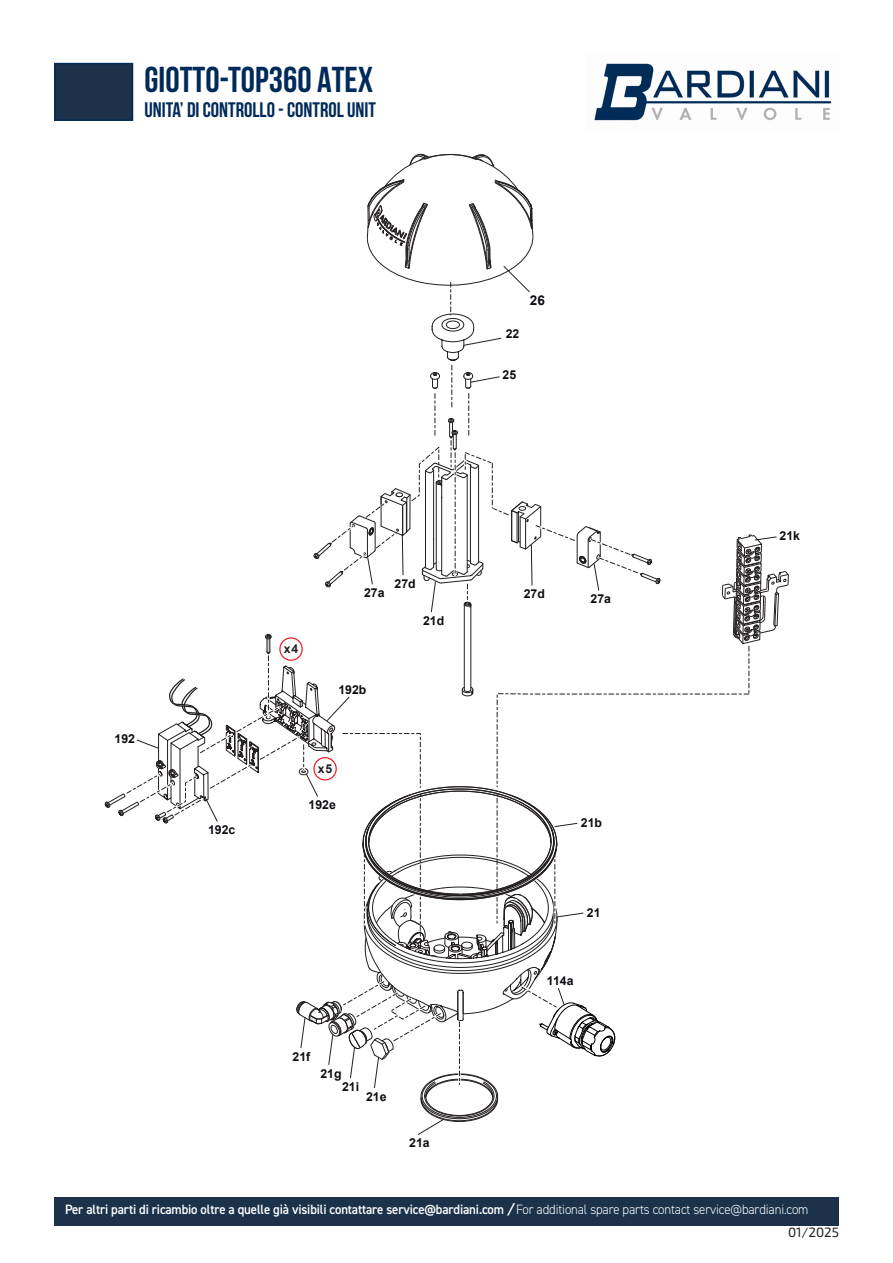
<style>
.page{position:relative;width:893px;height:1263px;background:#fff}
.page>*{position:absolute;margin:0;border:0;box-sizing:border-box;transform-origin:0 0}
.t1{font:700 36px "Bebas Neue";color:#002a59}
.t2{font:700 21px "Bebas Neue";color:#002a59}
.t3{font:600 13.5px "DIN2014";letter-spacing:-.01em;color:#fff;scale:.95 1}
.t4{font:13.5px "Exo Soft";color:#231f20}
.t5{font:700 13.5px "Arial";color:#0f0c12}
.t6{font:700 12.3px "Arial";color:#0f0c12}
.t7{font:700 12.3px "Arial";color:#231f20}
.s1{font-weight:700;font-style:italic}
.s2{font-weight:300}
</style>
<div class="page">
<img style="left:594px;top:63px;width:238px;height:58px">
<div style="left:54px;top:63px;width:79px;height:58px;background:#1c324b;border:2px solid #002a59"></div>
<div style="left:54px;top:1197px;width:785px;height:29px;background:#1c324b"></div>
<hr style="left:470px;top:604px;width:1px;height:86px;background:#231f20">
<hr style="left:464px;top:604px;width:1px;height:86px;background:#231f20">
<svg style="left:313px;top:154px;width:348px;height:459px"></svg>
<svg style="left:722px;top:534px;width:67px;height:160px"></svg>
<svg style="left:105px;top:634px;width:510px;height:501px"></svg>
<p class="t1" style="left:145px;top:60px;width:230px">GIOTTO-TOP360 ATEX</p>
<p class="t2" style="left:145px;top:98px;width:233px">UNITA’ DI CONTROLLO - CONTROL UNIT</p>
<p class="t6" style="left:506px;top:325px;width:15px">22</p>
<p class="t5" style="left:530px;top:290px;width:17px">26</p>
<p class="t6" style="left:503px;top:366px;width:15px">25</p>
<p class="t6" style="left:115px;top:730px;width:22px">192</p>
<p class="t6" style="left:208px;top:821px;width:29px">192c</p>
<p class="t7" style="left:284px;top:640px;width:16px">x 4</p>
<p class="t6" style="left:364px;top:584px;width:22px">27a</p>
<p class="t6" style="left:395px;top:575px;width:23px">27d</p>
<p class="t6" style="left:423px;top:612px;width:23px">21d</p>
<p class="t6" style="left:338px;top:681px;width:29px">192b</p>
<p class="t7" style="left:318px;top:760px;width:16px">x 5</p>
<p class="t6" style="left:309px;top:796px;width:29px">192e</p>
<p class="t6" style="left:293px;top:1048px;width:19px">21f</p>
<p class="t6" style="left:320px;top:1064px;width:23px">21g</p>
<p class="t6" style="left:342px;top:1078px;width:19px">21i</p>
<p class="t6" style="left:366px;top:1087px;width:22px">21e</p>
<p class="t6" style="left:409px;top:1133px;width:22px">21a</p>
<p class="t6" style="left:524px;top:585px;width:23px">27d</p>
<p class="t6" style="left:590px;top:590px;width:22px">27a</p>
<p class="t6" style="left:581px;top:814px;width:23px">21b</p>
<p class="t6" style="left:587px;top:904px;width:15px">21</p>
<p class="t6" style="left:547px;top:972px;width:28px">114a</p>
<p class="t6" style="left:780px;top:527px;width:22px">21k</p>
<p class="t3" style="left:65px;top:1200px;width:784px">Per altri parti di ricambio oltre a quelle già visibili contattare service@bardiani.com <span class="s1">/</span> <span class="s2">For additional spare parts contact service@bardiani.com</span></p>
<p class="t4" style="left:788px;top:1225px;width:52px">01/2025</p>
</div>
